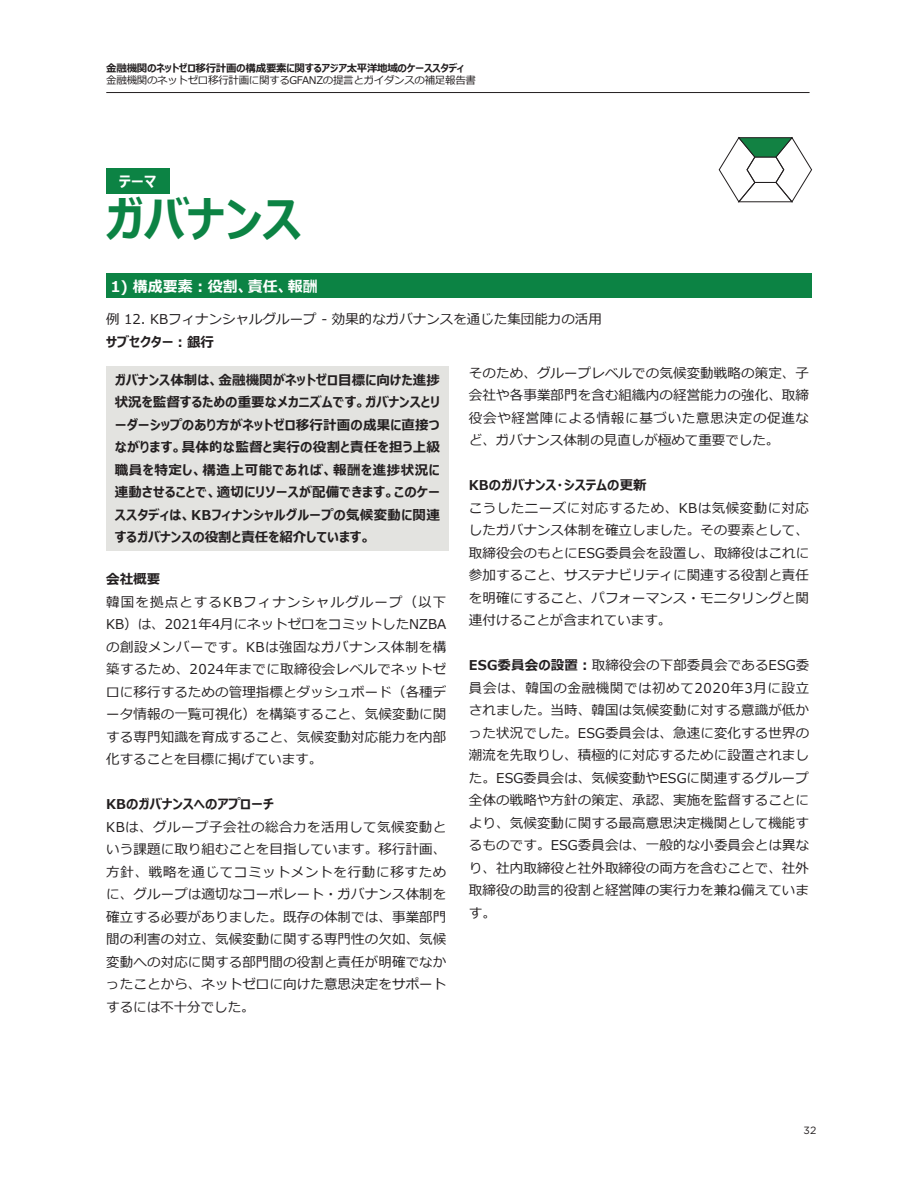
<style>
.page{position:relative;width:918px;height:1188px;background:#fff}
.page>*{position:absolute;margin:0;border:0;box-sizing:border-box;transform-origin:0 0}
.malgun{font:700 48px "Meiryo UIW53";color:#0c8344}
.THEME_header_10pt{font:700 15px "Meiryo UIW53";color:#fff}
.body_text_9_15pt{font:13.5px/22.5px "Meiryo W53";letter-spacing:.01em;color:#231f20;text-align:justify}
.text_in_grey_box{font:700 13.5px/22.5px "Meiryo UIW53";letter-spacing:.01em;color:#231f20;text-align:justify}
.Figure_2_bold{font:700 13.5px "Meiryo UIW53";color:#231f20}
.body_text_9_15pt-2{font:700 13.5px "Meiryo UIW53";color:#231f20}
.t1{font:700 10.5px "Meiryo UIW53";letter-spacing:-.03em;color:#231f20}
.t2{font:10.5px "Meiryo W53";letter-spacing:-.03em;color:#231f20}
.t3{font:10.5px "Gotham";color:#231f20}
.s1{font-family:"Meiryo UIW53";font-weight:700}
</style>
<div class="page">
<hr style="left:106px;top:92px;width:704px;height:1px;background:#231f20">
<svg style="left:719px;top:137px;width:93px;height:65px"></svg>
<div style="left:106px;top:168px;width:64px;height:26px;background:#0c8344"></div>
<div style="left:106px;top:273px;width:706px;height:25px;background:#0c8344"></div>
<div style="left:106px;top:366px;width:342px;height:185px;background:#e3e3e0"></div>
<p class="t1" style="left:106px;top:61px;width:360px">金融機関のネットゼロ移行計画の構成要素に関するアジア太平洋地域のケーススタディ</p>
<p class="t2" style="left:106px;top:73px;width:371px">金融機関のネットゼロ移行計画に関するGFANZの提言とガイダンスの補足報告書</p>
<p class="THEME_header_10pt" style="left:119px;top:171px;width:38px">テーマ</p>
<p class="malgun" style="left:105px;top:186px;width:198px">ガバナンス</p>
<p class="THEME_header_10pt" style="left:110px;top:276px;width:209px">1) 構成要素：役割、責任、報酬</p>
<p class="body_text_9_15pt" style="left:106px;top:309px;width:497px">例 12. KBフィナンシャルグループ - 効果的なガバナンスを通じた集団能力の活用</p>
<p class="body_text_9_15pt-2" style="left:106px;top:332px;width:110px">サブセクター：銀行</p>
<p class="text_in_grey_box" style="left:115px;top:369px;width:327px">ガバナンス体制は、金融機関がネットゼロ目標に向けた進捗状況を監督するための重要なメカニズムです。ガバナンスとリーダーシップのあり方がネットゼロ移行計画の成果に直接つながります。具体的な監督と実行の役割と責任を担う上級職員を特定し、構造上可能であれば、報酬を進捗状況に連動させることで、適切にリソースが配備できます。このケーススタディは、KBフィナンシャルグループの気候変動に関連するガバナンスの役割と責任を紹介しています。</p>
<p class="Figure_2_bold" style="left:106px;top:570px;width:55px">会社概要</p>
<p class="body_text_9_15pt" style="left:106px;top:591px;width:342px">韓国を拠点とするKBフィナンシャルグループ（以下KB）は、2021年4月にネットゼロをコミットしたNZBAの創設メンバーです。KBは強固なガバナンス体制を構築するため、2024年までに取締役会レベルでネットゼロに移行するための管理指標とダッシュボード（各種データ情報の一覧可視化）を構築すること、気候変動に関する専門知識を育成すること、気候変動対応能力を内部化することを目標に掲げています。</p>
<p class="Figure_2_bold" style="left:106px;top:795px;width:169px">KBのガバナンスへのアプローチ</p>
<p class="body_text_9_15pt" style="left:106px;top:816px;width:342px">KBは、グループ子会社の総合力を活用して気候変動という課題に取り組むことを目指しています。移行計画、方針、戦略を通じてコミットメントを行動に移すために、グループは適切なコーポレート・ガバナンス体制を確立する必要がありました。既存の体制では、事業部門間の利害の対立、気候変動に関する専門性の欠如、気候変動への対応に関する部門間の役割と責任が明確でなかったことから、ネットゼロに向けた意思決定をサポートするには不十分でした。</p>
<p class="body_text_9_15pt" style="left:469px;top:362px;width:342px">そのため、グループレベルでの気候変動戦略の策定、子会社や各事業部門を含む組織内の経営能力の強化、取締役会や経営陣による情報に基づいた意思決定の促進など、ガバナンス体制の見直しが極めて重要でした。</p>
<p class="Figure_2_bold" style="left:469px;top:476px;width:179px">KBのガバナンス・システムの更新</p>
<p class="body_text_9_15pt" style="left:469px;top:497px;width:342px">こうしたニーズに対応するため、KBは気候変動に対応したガバナンス体制を確立しました。その要素として、取締役会のもとにESG委員会を設置し、取締役はこれに参加すること、サステナビリティに関連する役割と責任を明確にすること、パフォーマンス・モニタリングと関連付けることが含まれています。</p>
<p class="body_text_9_15pt" style="left:469px;top:655px;width:342px"><span class="s1">ESG委員会の設置：</span>取締役会の下部委員会であるESG委員会は、韓国の金融機関では初めて2020年3月に設立されました。当時、韓国は気候変動に対する意識が低かった状況でした。ESG委員会は、急速に変化する世界の潮流を先取りし、積極的に対応するために設置されました。ESG委員会は、気候変動やESGに関連するグループ全体の戦略や方針の策定、承認、実施を監督することにより、気候変動に関する最高意思決定機関として機能するものです。ESG委員会は、一般的な小委員会とは異なり、社内取締役と社外取締役の両方を含むことで、社外取締役の助言的役割と経営陣の実行力を兼ね備えています。</p>
<p class="t3" style="left:804px;top:1123px;width:14px">32</p>
</div>
